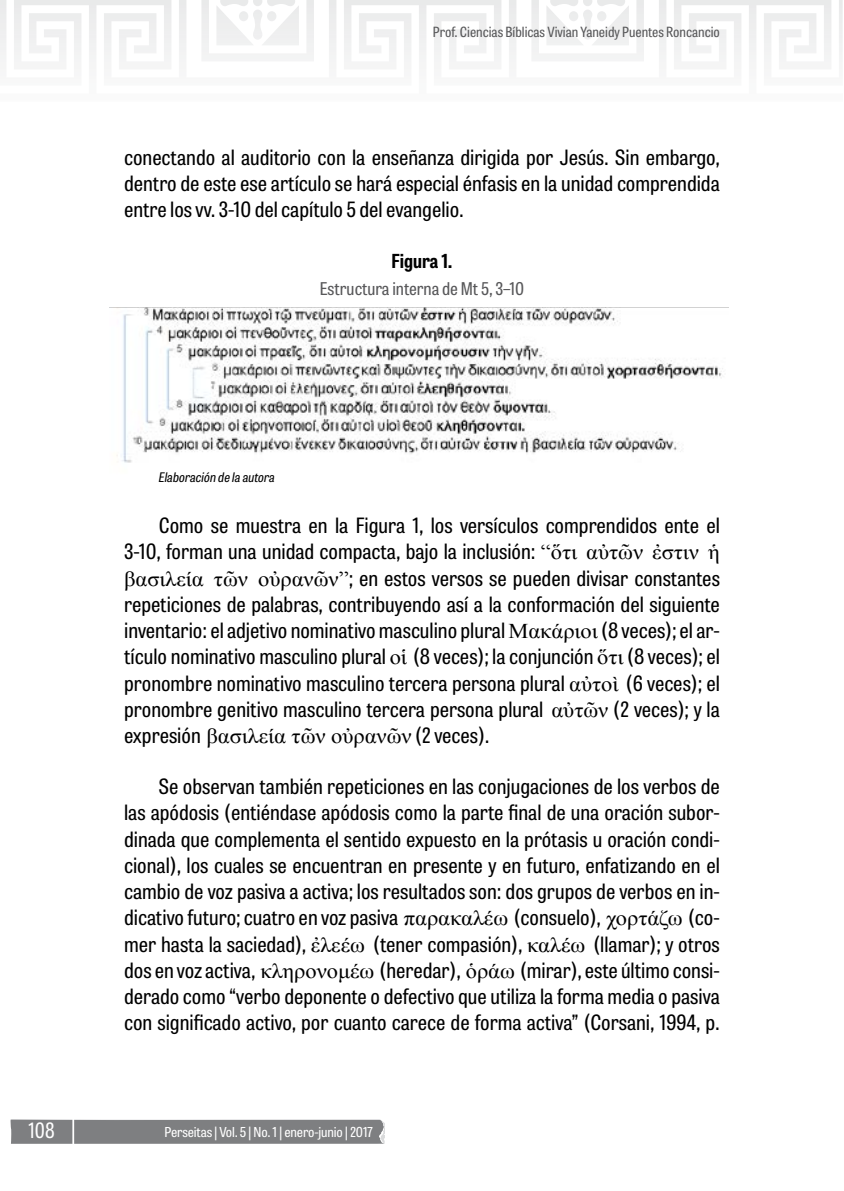
<style>
.page{position:relative;width:844px;height:1191px;background:#fff}
.page>*{position:absolute;margin:0;border:0;box-sizing:border-box;transform-origin:0 0}
.t1{font:21px/26.2px "Tablet Gothic Condensed";color:#000;text-align:justify;scale:1.07 1}
.t2{font:21px "Tablet Gothic Condensed";color:#fff}
.t3{font:700 19.25px "Tablet Gothic Condensed";color:#000;scale:1.07 1}
.t4{font:17.5px "Tablet Gothic Condensed";color:#58585a;scale:1.07 1}
.t5{font:14px "Tablet Gothic Condensed";color:#58585a;scale:1.07 1}
.t6{font:13.65px "Tablet Gothic Condensed";letter-spacing:-.01em;color:#fff;scale:1.1 1}
.t7{font:italic 13.12px "Tablet Gothic Condensed";color:#000;scale:1.07 1}
.s1{font-family:"Times New Roman"}
</style>
<div class="page">
<hr style="left:842px;top:0;width:1px;height:85px;background:#e9e9ea">
<div style="left:10px;top:1119px;width:375px;height:24px;background:#7e7f81"></div>
<hr style="left:72px;top:1110px;width:2px;height:37px;background:#fff">
<img style="left:109px;top:307px;width:619px;height:156px">
<p class="t5" style="left:432px;top:23px;width:270px">Prof. Ciencias Bíblicas Vivian Yaneidy Puentes Roncancio</p>
<p class="t1" style="left:124px;top:143px;width:558px">conectando al auditorio con la enseñanza dirigida por Jesús. Sin embargo, dentro de este ese artículo se hará especial énfasis en la unidad comprendida entre los vv. 3-10 del capítulo 5 del evangelio.</p>
<p class="t3" style="left:391px;top:248px;width:58px">Figura 1.</p>
<p class="t4" style="left:320px;top:276px;width:192px">Estructura interna de Mt 5, 3–10</p>
<p class="t7" style="left:159px;top:467px;width:110px">Elaboración de la autora</p>
<p class="t1" style="left:124px;top:511px;width:558px;text-indent:35px">Como se muestra en la Figura 1, los versículos comprendidos ente el 3-10, forman una unidad compacta, bajo la inclusión: <span class="s1">“ὅτι αὐτῶν ἐστιν ἡ βασιλεία τῶν οὐρανῶν”</span>; en estos versos se pueden divisar constantes repeticiones de palabras, contribuyendo así a la conformación del siguiente inventario: el adjetivo nominativo masculino plural <span class="s1">Μακάριοι</span> (8 veces); el ar&shy;tículo nominativo masculino plural <span class="s1">οἱ</span> (8 veces); la conjunción <span class="s1">ὅτι</span> (8 veces); el pronombre nominativo masculino tercera persona plural <span class="s1">αὐτοὶ</span> (6 veces); el pronombre genitivo masculino tercera persona plural <span class="s1">αὐτῶν</span> (2 veces); y la expresión <span class="s1">βασιλεία τῶν οὐρανῶν</span> (2 veces).</p>
<p class="t1" style="left:124px;top:772px;width:558px;text-indent:35px">Se observan también repeticiones en las conjugaciones de los verbos de las apódosis (entiéndase apódosis como la parte final de una oración subor&shy;dinada que complementa el sentido expuesto en la prótasis u oración condi&shy;cional), los cuales se encuentran en presente y en futuro, enfatizando en el cambio de voz pasiva a activa; los resultados son: dos grupos de verbos en in&shy;dicativo futuro; cuatro en voz pasiva <span class="s1">παρακαλέω</span> (consuelo), <span class="s1">χορτάζω</span> (co&shy;mer hasta la saciedad), <span class="s1">ἐλεέω</span> (tener compasión), <span class="s1">καλέω</span> (llamar); y otros dos en voz activa, <span class="s1">κληρονομέω</span> (heredar), <span class="s1">ὁράω</span> (mirar), este último consi&shy;derado como “verbo deponente o defectivo que utiliza la forma media o pasiva con significado activo, por cuanto carece de forma activa” (Corsani, 1994, p.</p>
<p class="t2" style="left:28px;top:1116px;width:28px">108</p>
<p class="t6" style="left:165px;top:1122px;width:191px">Perseitas | Vol. 5 | No. 1 | enero-junio | 2017</p>
</div>
